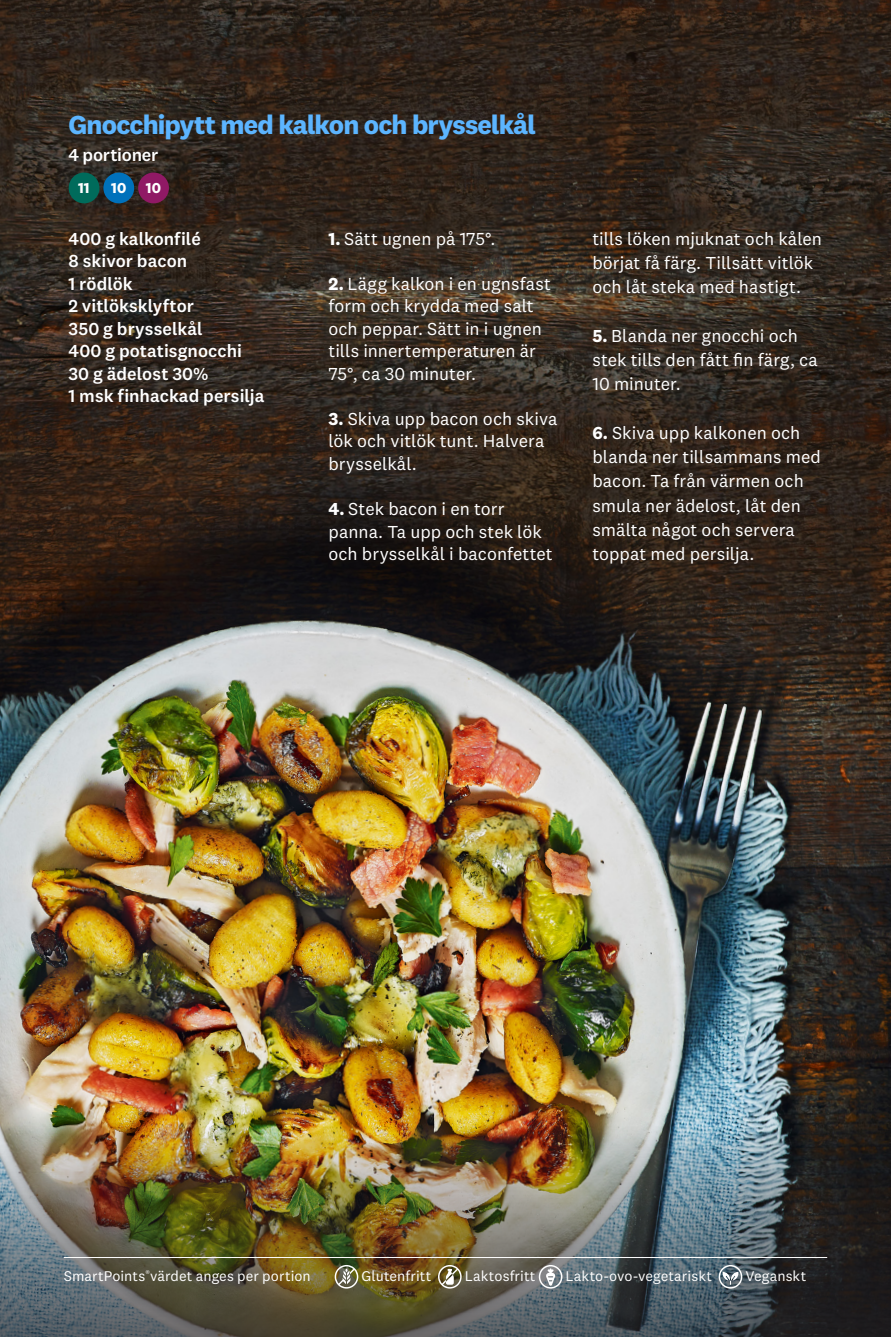
<style>
.page{position:relative;width:891px;height:1337px;background:#fff}
.page>*{position:absolute;margin:0;border:0;box-sizing:border-box;transform-origin:0 0}
.RECIPE_NAME_Nat2Bld{font:700 27px "National 2";letter-spacing:-.03em;color:#5cb5ff}
.small_text_gotham_bo{font:18px/24.3px "National 2";letter-spacing:.005em;color:#fff}
.small_text_gotham_bo-2{font:500 18px "National 2";letter-spacing:.005em;color:#fff}
.RECIPE_Prep_Cook_Ser{font:500 18px "National 2";letter-spacing:-.01em;color:#fff}
.t1{font:700 14.85px "National 2";color:#fff}
.RECIPE_Txt_Nat2Reg_8{font:14.62px "National 2";letter-spacing:.005em;color:#fff}
.s1{font-weight:700}
</style>
<div class="page">
<img style="left:0;top:0;width:891px;height:1125px">
<img style="left:0;top:1125px;width:891px;height:211px">
<hr style="left:64px;top:1257px;width:763px;height:1px;background:#fff">
<svg style="left:335px;top:1264px;width:23px;height:24px"></svg>
<svg style="left:438px;top:1264px;width:24px;height:24px"></svg>
<svg style="left:539px;top:1264px;width:23px;height:24px"></svg>
<svg style="left:719px;top:1264px;width:23px;height:24px"></svg>
<div style="left:69px;top:172px;width:30px;height:31px;background:#006b5b;border-radius:50%"></div>
<div style="left:103px;top:172px;width:31px;height:31px;background:#0071bb;border-radius:50%"></div>
<div style="left:138px;top:172px;width:31px;height:31px;background:#901965;border-radius:50%"></div>
<p class="RECIPE_NAME_Nat2Bld" style="left:68px;top:108px;width:469px">Gnocchipytt med kalkon och brysselkål</p>
<p class="RECIPE_Prep_Cook_Ser" style="left:68px;top:143px;width:91px">4 portioner</p>
<p class="t1" style="left:78px;top:178px;width:13px">11</p>
<p class="t1" style="left:111px;top:178px;width:17px">10</p>
<p class="t1" style="left:146px;top:178px;width:17px">10</p>
<p class="small_text_gotham_bo-2" style="left:68px;top:228px;width:134px">400 g kalkonfilé</p>
<p class="small_text_gotham_bo-2" style="left:68px;top:250px;width:120px">8 skivor bacon</p>
<p class="small_text_gotham_bo-2" style="left:68px;top:273px;width:66px">1 rödlök</p>
<p class="small_text_gotham_bo-2" style="left:68px;top:295px;width:127px">2 vitlöksklyftor</p>
<p class="small_text_gotham_bo-2" style="left:68px;top:318px;width:136px">350 g brysselkål</p>
<p class="small_text_gotham_bo-2" style="left:68px;top:340px;width:175px">400 g potatisgnocchi</p>
<p class="small_text_gotham_bo-2" style="left:68px;top:363px;width:142px">30 g ädelost 30%</p>
<p class="small_text_gotham_bo-2" style="left:68px;top:385px;width:198px">1 msk finhackad persilja</p>
<p class="small_text_gotham_bo" style="left:328px;top:226px;width:169px"><span class="s1">1.</span> Sätt ugnen på 175°.</p>
<p class="small_text_gotham_bo" style="left:328px;top:272px;width:224px;line-height:22.5px"><span class="s1">2.</span> Lägg kalkon i en ugnsfast form och krydda med salt och peppar. Sätt in i ugnen tills innertemperaturen är<br>75°, ca 30 minuter.</p>
<p class="small_text_gotham_bo" style="left:328px;top:407px;width:231px;line-height:22.5px"><span class="s1">3.</span> Skiva upp bacon och skiva lök och vitlök tunt. Halvera brysselkål.</p>
<p class="small_text_gotham_bo" style="left:328px;top:497px;width:226px;line-height:22.5px"><span class="s1">4.</span> Stek bacon i en torr panna. Ta upp och stek lök och brysselkål i baconfettet</p>
<p class="small_text_gotham_bo" style="left:592px;top:226px;width:231px">tills löken mjuknat och kålen börjat få färg. Tillsätt vitlök och låt steka med hastigt.</p>
<p class="small_text_gotham_bo" style="left:592px;top:323px;width:227px"><span class="s1">5.</span> Blanda ner gnocchi och stek tills den fått fin färg, ca<br>10 minuter.</p>
<p class="small_text_gotham_bo" style="left:592px;top:420px;width:230px"><span class="s1">6.</span> Skiva upp kalkonen och blanda ner tillsammans med bacon. Ta från värmen och smula ner ädelost, låt den smälta något och servera toppat med persilja.</p>
<p class="RECIPE_Txt_Nat2Reg_8" style="left:64px;top:1267px;width:249px">SmartPoints<sup>®</sup>värdet anges per portion</p>
<p class="RECIPE_Txt_Nat2Reg_8" style="left:362px;top:1267px;width:71px">Glutenfritt</p>
<p class="RECIPE_Txt_Nat2Reg_8" style="left:465px;top:1267px;width:72px">Laktosfritt</p>
<p class="RECIPE_Txt_Nat2Reg_8" style="left:566px;top:1267px;width:148px">Lakto-ovo-vegetariskt</p>
<p class="RECIPE_Txt_Nat2Reg_8" style="left:746px;top:1267px;width:62px">Veganskt</p>
</div>
